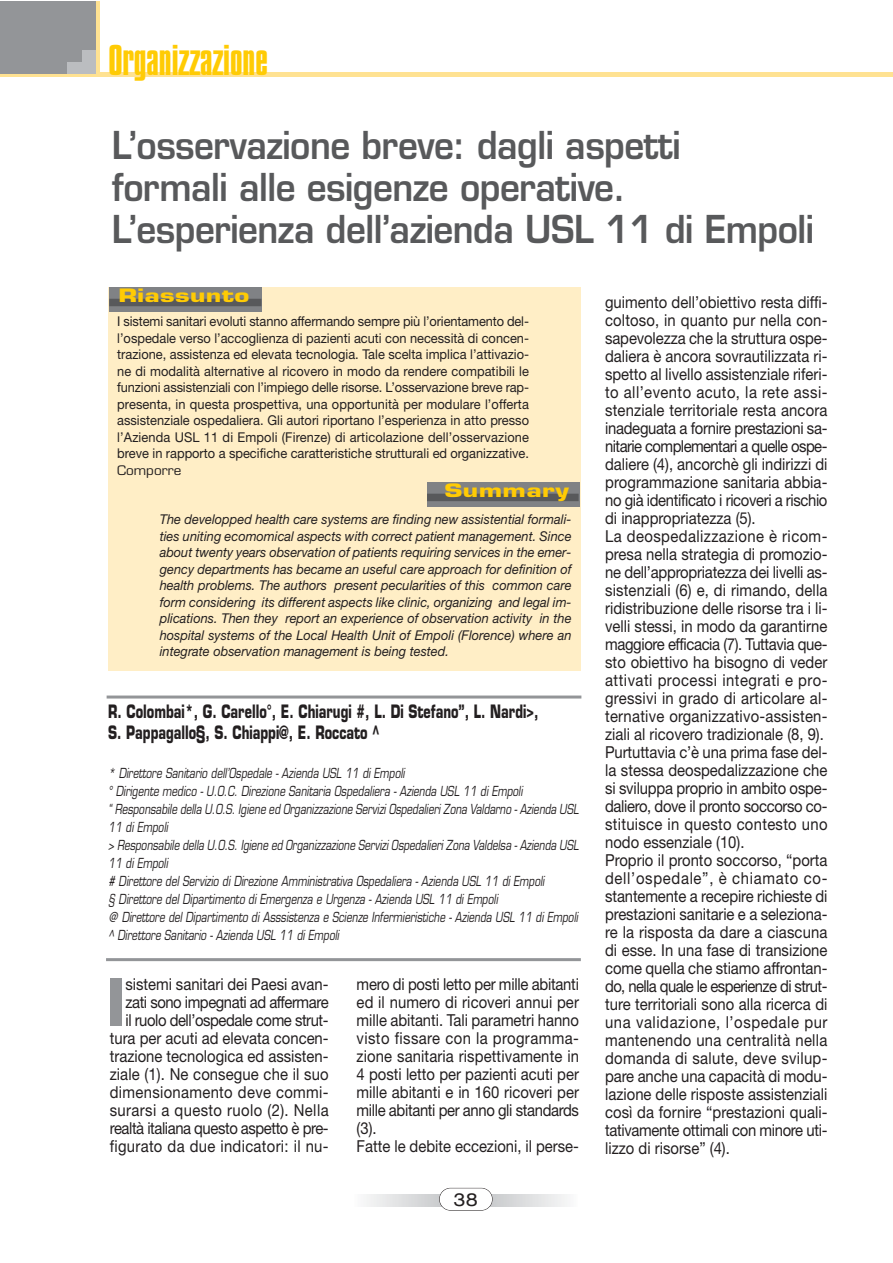
<style>
.page{position:relative;width:893px;height:1263px;background:#fff}
.page>*{position:absolute;margin:0;border:0;box-sizing:border-box;transform-origin:0 0}
.t1{font:700 63.75px "Eurostile";color:#939598;scale:.9 1}
.t2{font:45px "Compacta Plain";color:#ffcb04}
.t3{font:600 37.5px/42px "Eurostile";letter-spacing:-.015em;color:#58595b;scale:.93 1}
.t4{font:700 18px/21px "Eurostile";color:#231f20;scale:.7 1}
.t5{font:700 18px "Eurostile";letter-spacing:.015em;color:#ffcb04;scale:1.4 1}
.t6{font:expanded 18px "Helvetica Neue";color:#231f20}
.t7{font:16.5px/18px "Helvetica Neue";color:#231f20;scale:.9 1}
.t8{font:13.5px/16.5px "Helvetica Neue";color:#231f20;text-align:justify;scale:.95 1}
.t9{font:italic 13.5px/18px "Eurostile";color:#231f20;scale:.75 1}
.t10{font:italic 13.5px/16.5px "Helvetica Neue";color:#231f20;text-align:justify;scale:.95 1}
.t11{font:12.9px "Eurostile";color:#231f20;scale:1.05 1}
</style>
<div class="page">
<hr style="left:95px;top:1px;width:4px;height:72px;background:#ffe292">
<hr style="left:0;top:73px;width:893px;height:4px;background:#ffe292">
<div style="left:0;top:1px;width:96px;height:73px;background:#939598"></div>
<div style="left:67px;top:50px;width:29px;height:24px;background:#bbbdc0"></div>
<div style="left:64px;top:46px;width:17px;height:16px;background:#939598"></div>
<div style="left:374px;top:1194px;width:184px;height:12px;background:#eff0f0"></div>
<div style="left:383px;top:1194px;width:166px;height:12px;background:#eaebec"></div>
<div style="left:389px;top:1194px;width:154px;height:12px;background:#e7e8e8"></div>
<div style="left:395px;top:1194px;width:142px;height:12px;background:#e3e4e5"></div>
<div style="left:402px;top:1194px;width:128px;height:12px;background:#dfe0e1"></div>
<div style="left:409px;top:1194px;width:114px;height:12px;background:#dbdcde"></div>
<div style="left:417px;top:1194px;width:99px;height:12px;background:#d7d8da"></div>
<div style="left:424px;top:1194px;width:84px;height:12px;background:#d3d4d6"></div>
<div style="left:430px;top:1194px;width:72px;height:12px;background:#cfd1d3"></div>
<div style="left:437px;top:1194px;width:58px;height:12px;background:#cbcdcf"></div>
<div style="left:441px;top:1194px;width:50px;height:12px;background:#6e6c6d"></div>
<div style="left:439px;top:1188px;width:53px;height:22px;background:#fff;border-radius:11px"></div>
<div style="left:439px;top:1188px;width:54px;height:22px;border:1px solid #231f20;border-radius:11px"></div>
<div style="left:108px;top:288px;width:473px;height:383px;background:#ffeec6"></div>
<div style="left:109px;top:288px;width:153px;height:24px;background:#808285"></div>
<div style="left:109px;top:299px;width:152px;height:7px;background:#58595b"></div>
<div style="left:427px;top:483px;width:152px;height:24px;background:#808285"></div>
<div style="left:427px;top:494px;width:152px;height:7px;background:#58595b"></div>
<hr style="left:107px;top:695px;width:474px;height:3px;background:#939598">
<hr style="left:106px;top:958px;width:475px;height:3px;background:#939598">
<h2 class="t2" style="left:108px;top:43px;width:161px">Organizzazione</h2>
<h3 class="t3" style="left:112px;top:129px;width:757px">L’osservazione breve: dagli aspetti<br>formali alle esigenze operative.<br>L’esperienza dell’azienda USL 11 di Empoli</h3>
<p class="t5" style="left:119px;top:288px;width:95px">Riassunto</p>
<p class="t8" style="left:117px;top:314px;width:435px">I sistemi sanitari evoluti stanno affermando sempre più l’orientamento del&shy;l’ospedale verso l’accoglienza di pazienti acuti con necessità di concen&shy;trazione, assistenza ed elevata tecnologia. Tale scelta implica l’attivazio&shy;ne di modalità alternative al ricovero in modo da rendere compatibili le funzioni assistenziali con l’impiego delle risorse. L’osservazione breve rap&shy;presenta, in questa prospettiva, una opportunità per modulare l’offerta assistenziale ospedaliera. Gli autori riportano l’esperienza in atto presso l’Azienda USL 11 di Empoli (Firenze) di articolazione dell’osservazione breve in rapporto a specifiche caratteristiche strutturali ed organizzative.</p>
<p class="t11" style="left:117px;top:465px;width:63px">Comporre</p>
<p class="t10" style="left:160px;top:512px;width:435px">The developped health care systems are finding new assistential formali&shy;ties uniting ecomomical aspects with correct patient management. Since about twenty years observation of patients requiring services in the emer&shy;gency departments has became an useful care approach for definition of health problems. The authors present pecularities of this common care form considering its different aspects like clinic, organizing and legal im&shy;plications. Then they report an experience of observation activity in the hospital systems of the Local Health Unit of Empoli (Florence) where an integrate observation management is being tested.</p>
<p class="t5" style="left:445px;top:483px;width:90px">Summary</p>
<p class="t4" style="left:108px;top:703px;width:616px">R. Colombai*, G. Carello°, E. Chiarugi #, L. Di Stefano”, L. Nardi&gt;,<br>S. Pappagallo§, S. Chiappi@, E. Roccato ^</p>
<p class="t9" style="left:108px;top:765px;width:632px">* Direttore Sanitario dell’Ospedale - Azienda USL 11 di Empoli<br>° Dirigente medico - U.O.C. Direzione Sanitaria Ospedaliera - Azienda USL 11 di Empoli<br>“ Responsabile della U.O.S. Igiene ed Organizzazione Servizi Ospedalieri Zona Valdarno - Azienda USL 11 di Empoli<br>&gt; Responsabile della U.O.S. Igiene ed Organizzazione Servizi Ospedalieri Zona Valdelsa - Azienda USL 11 di Empoli<br># Direttore del Servizio di Direzione Amministrativa Ospedaliera - Azienda USL 11 di Empoli<br>§ Direttore del Dipartimento di Emergenza e Urgenza - Azienda USL 11 di Empoli<br>@ Direttore del Dipartimento di Asssistenza e Scienze Infermieristiche - Azienda USL 11 di Empoli ^ Direttore Sanitario - Azienda USL 11 di Empoli</p>
<p class="t7" style="left:110px;top:977px;width:245px;text-align:right">sistemi sanitari dei Paesi avan&shy;zati sono impegnati ad affermare<br>il ruolo dell’ospedale come strut&shy;tura per acuti ad elevata concen&shy;trazione tecnologica ed assisten&shy;ziale (1). Ne consegue che il suo dimensionamento deve commi&shy;surarsi a questo ruolo (2). Nella realtà italiana questo aspetto è pre&shy;figurato da due indicatori: il nu-</p>
<h1 class="t1" style="left:107px;top:978px;width:22px">I</h1>
<p class="t7" style="left:357px;top:977px;width:249px">mero di posti letto per mille abitanti ed il numero di ricoveri annui per mille abitanti. Tali parametri hanno visto fissare con la programma&shy;zione sanitaria rispettivamente in<br>4 posti letto per pazienti acuti per mille abitanti e in 160 ricoveri per mille abitanti per anno gli standards (3).<br>Fatte le debite eccezioni, il perse-</p>
<p class="t6" style="left:454px;top:1193px;width:26px">38</p>
<p class="t7" style="left:605px;top:295px;width:249px">guimento dell’obiettivo resta diffi&shy;coltoso, in quanto pur nella con&shy;sapevolezza che la struttura ospe&shy;daliera è ancora sovrautilizzata ri&shy;spetto al livello assistenziale riferi&shy;to all’evento acuto, la rete assi&shy;stenziale territoriale resta ancora inadeguata a fornire prestazioni sa&shy;nitarie complementari a quelle ospe&shy;daliere (4), ancorchè gli indirizzi di programmazione sanitaria abbia&shy;no già identificato i ricoveri a rischio di inappropriatezza (5).<br>La deospedalizzazione è ricom&shy;presa nella strategia di promozio&shy;ne dell’appropriatezza dei livelli as&shy;sistenziali (6) e, di rimando, della ridistribuzione delle risorse tra i li&shy;velli stessi, in modo da garantirne maggiore efficacia (7). Tuttavia que&shy;sto obiettivo ha bisogno di veder attivati processi integrati e pro&shy;gressivi in grado di articolare al&shy;ternative organizzativo-assisten&shy;ziali al ricovero tradizionale (8, 9).<br>Purtuttavia c’è una prima fase del&shy;la stessa deospedalizzazione che si sviluppa proprio in ambito ospe&shy;daliero, dove il pronto soccorso co&shy;stituisce in questo contesto uno nodo essenziale (10).<br>Proprio il pronto soccorso, “porta dell’ospedale”, è chiamato co&shy;stantemente a recepire richieste di prestazioni sanitarie e a seleziona&shy;re la risposta da dare a ciascuna di esse. In una fase di transizione come quella che stiamo affrontan&shy;do, nella quale le esperienze di strut&shy;ture territoriali sono alla ricerca di una validazione, l’ospedale pur mantenendo una centralità nella domanda di salute, deve svilup&shy;pare anche una capacità di modu&shy;lazione delle risposte assistenziali così da fornire “prestazioni quali&shy;tativamente ottimali con minore uti&shy;lizzo di risorse” (4).</p>
</div>
